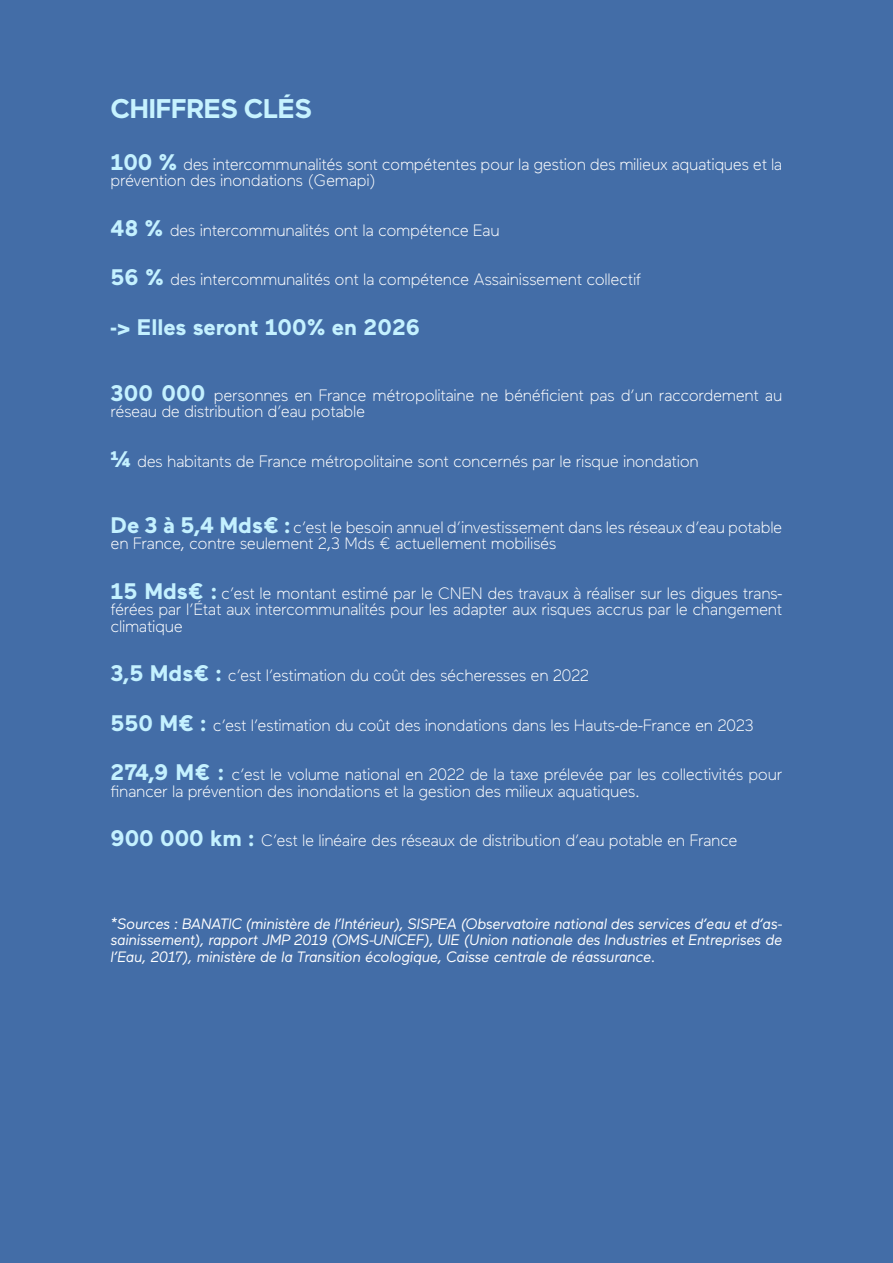
<style>
.page{position:relative;width:893px;height:1263px;background:#436da7}
.page>*{position:absolute;margin:0;border:0;box-sizing:border-box;transform-origin:0 0}
.niveau_1{font:700 27px "Maax";letter-spacing:-.03em;color:#c7f3ff}
.Paragraphe{font:700 22.5px "Maax";color:#c4f1ff}
.Paragraphe-2{font:300 16.5px/16.5px "Maax";letter-spacing:-.02em;color:#fff}
.Paragraphe-3{font:italic 15px/16.5px "Maax";letter-spacing:-.02em;color:#fff;text-align:justify}
.s1{font-weight:700;font-size:22.5px;color:#c4f1ff}
</style>
<div class="page">
<p class="niveau_1" style="left:111px;top:91px;width:203px">CHIFFRES CLÉS</p>
<p class="Paragraphe-2" style="left:111px;top:155px;width:673px"><span class="s1">100 %</span> des intercommunalités sont compétentes pour la gestion des milieux aquatiques et la prévention des inondations (Gemapi)</p>
<p class="Paragraphe-2" style="left:111px;top:221px;width:391px"><span class="s1">48 %</span> des intercommunalités ont la compétence Eau</p>
<p class="Paragraphe-2" style="left:111px;top:270px;width:532px"><span class="s1">56 %</span> des intercommunalités ont la compétence Assainissement collectif</p>
<p class="Paragraphe" style="left:111px;top:312px;width:311px">-&gt; Elles seront 100% en 2026</p>
<p class="Paragraphe-2" style="left:111px;top:386px;width:673px"><span class="s1">300 000</span> personnes en France métropolitaine ne bénéficient pas d’un raccordement au réseau de distribution d’eau potable</p>
<p class="Paragraphe-2" style="left:111px;top:452px;width:590px"><span class="s1">¼</span> des habitants de France métropolitaine sont concernés par le risque inondation</p>
<p class="Paragraphe-2" style="left:111px;top:518px;width:673px"><span class="s1">De 3 à 5,4 Mds€ :</span> c’est le besoin annuel d’investissement dans les réseaux d’eau potable en France, contre seulement 2,3 Mds € actuellement mobilisés</p>
<p class="Paragraphe-2" style="left:111px;top:584px;width:673px;text-align:justify"><span class="s1">15 Mds€ :</span> c’est le montant estimé par le CNEN des travaux à réaliser sur les digues trans&shy;férées par l’État aux intercommunalités pour les adapter aux risques accrus par le changement climatique</p>
<p class="Paragraphe-2" style="left:111px;top:666px;width:480px"><span class="s1">3,5 Mds€ :</span> c’est l’estimation du coût des sécheresses en 2022</p>
<p class="Paragraphe-2" style="left:111px;top:716px;width:645px"><span class="s1">550 M€ :</span> c’est l’estimation du coût des inondations dans les Hauts-de-France en 2023</p>
<p class="Paragraphe-2" style="left:111px;top:765px;width:673px"><span class="s1">274,9 M€ :</span> c’est le volume national en 2022 de la taxe prélevée par les collectivités pour financer la prévention des inondations et la gestion des milieux aquatiques.</p>
<p class="Paragraphe-2" style="left:111px;top:831px;width:629px"><span class="s1">900 000 km :</span> C’est le linéaire des réseaux de distribution d’eau potable en France</p>
<p class="Paragraphe-3" style="left:111px;top:914px;width:673px">*Sources : BANATIC (ministère de l’Intérieur), SISPEA (Observatoire national des services d’eau et d’as&shy;sainissement), rapport JMP 2019 (OMS-UNICEF), UIE (Union nationale des Industries et Entreprises de l’Eau, 2017), ministère de la Transition écologique, Caisse centrale de réassurance.</p>
</div>
